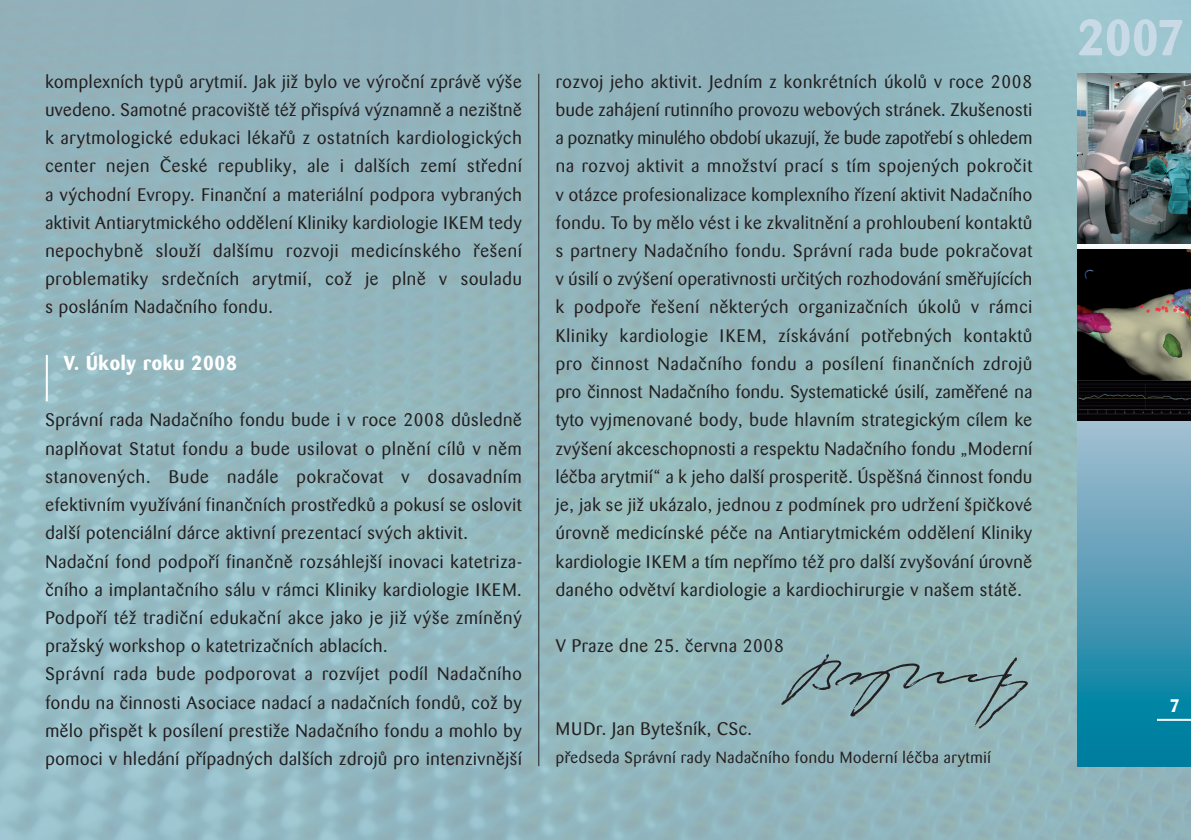
<style>
.page{position:relative;width:1191px;height:840px;background:#fff}
.page>*{position:absolute;margin:0;border:0;box-sizing:border-box;transform-origin:0 0}
.t1{font:700 50px "Barmeno CE";color:#c8dae6}
.t2{font:700 20px "Barmeno CE";letter-spacing:.035em;color:#fff}
.t3{font:18px/28.2px "Barmeno CE";letter-spacing:.035em;color:#231f20;text-align:justify}
.t4{font:700 18px "Barmeno CE";color:#fff}
.t5{font:16px "Barmeno CE";letter-spacing:.035em;color:#231f20}
</style>
<div class="page">
<img style="left:0;top:0;width:1191px;height:839px">
<svg style="left:1077px;top:244px;width:114px;height:521px;background:#4f9cb6"></svg>
<hr style="left:1157px;top:718px;width:34px;height:2px;background:#fff">
<hr style="left:538px;top:74px;width:1px;height:691px;background:#231f20">
<img style="left:1077px;top:74px;width:114px;height:170px">
<img style="left:1077px;top:249px;width:114px;height:171px">
<img style="left:775px;top:644px;width:259px;height:92px">
<hr style="left:46px;top:355px;width:2px;height:46px;background:#fff">
<p class="t3" style="left:45px;top:69px;width:478px">komplexních typů arytmií. Jak již bylo ve výroční zprávě výše uvedeno. Samotné pracoviště též přispívá významně a nezištně k arytmologické edukaci lékařů z ostatních kardiologických center nejen České republiky, ale i dalších zemí střední a východní Evropy. Finanční a materiální podpora vybraných aktivit Antiarytmického oddělení Kliniky kardiologie IKEM tedy nepochybně slouží dalšímu rozvoji medicínského řešení problematiky srdečních arytmií, což je plně v souladu s posláním Nadačního fondu.</p>
<p class="t2" style="left:64px;top:352px;width:175px">V. Úkoly roku 2008</p>
<p class="t3" style="left:45px;top:407px;width:478px;text-align:left">Správní rada Nadačního fondu bude i v roce 2008 důsledně naplňovat Statut fondu a bude usilovat o plnění cílů v něm stanovených. Bude nadále pokračovat v dosavadním efektivním využívání finančních prostředků a pokusí se oslovit další potenciální dárce aktivní prezentací svých aktivit.<br>Nadační fond podpoří finančně rozsáhlejší inovaci katetriza&shy;čního a implantačního sálu v rámci Kliniky kardiologie IKEM.<br>Podpoří též tradiční edukační akce jako je již výše zmíněný pražský workshop o katetrizačních ablacích.<br>Správní rada bude podporovat a rozvíjet podíl Nadačního fondu na činnosti Asociace nadací a nadačních fondů, což by mělo přispět k posílení prestiže Nadačního fondu a mohlo by pomoci v hledání případných dalších zdrojů pro intenzivnější</p>
<p class="t3" style="left:556px;top:69px;width:478px">rozvoj jeho aktivit. Jedním z konkrétních úkolů v roce 2008 bude zahájení rutinního provozu webových stránek. Zkušenosti a poznatky minulého období ukazují, že bude zapotřebí s ohledem na rozvoj aktivit a množství prací s tím spojených pokročit v otázce profesionalizace komplexního řízení aktivit Nadačního fondu. To by mělo vést i ke zkvalitnění a prohloubení kontaktů s partnery Nadačního fondu. Správní rada bude pokračovat v úsilí o zvýšení operativnosti určitých rozhodování směřujících k podpoře řešení některých organizačních úkolů v rámci Kliniky kardiologie IKEM, získávání potřebných kontaktů pro činnost Nadačního fondu a posílení finančních zdrojů pro činnost Nadačního fondu. Systematické úsilí, zaměřené na tyto vyjmenované body, bude hlavním strategickým cílem ke zvýšení akceschopnosti a respektu Nadačního fondu „Moderní léčba arytmií“ a k jeho další prosperitě. Úspěšná činnost fondu je, jak se již ukázalo, jednou z podmínek pro udržení špičkové úrovně medicínské péče na Antiarytmickém oddělení Kliniky kardiologie IKEM a tím nepřímo též pro další zvyšování úrovně daného odvětví kardiologie a kardiochirurgie v našem státě.</p>
<p class="t3" style="left:556px;top:633px;width:229px">V Praze dne 25. června 2008</p>
<p class="t3" style="left:556px;top:715px;width:198px">MUDr. Jan Bytešník, CSc.</p>
<p class="t5" style="left:556px;top:750px;width:436px">předseda Správní rady Nadačního fondu Moderní léčba arytmií</p>
<h1 class="t1" style="left:1077px;top:12px;width:108px">2007</h1>
<p class="t4" style="left:1169px;top:696px;width:11px">7</p>
</div>
